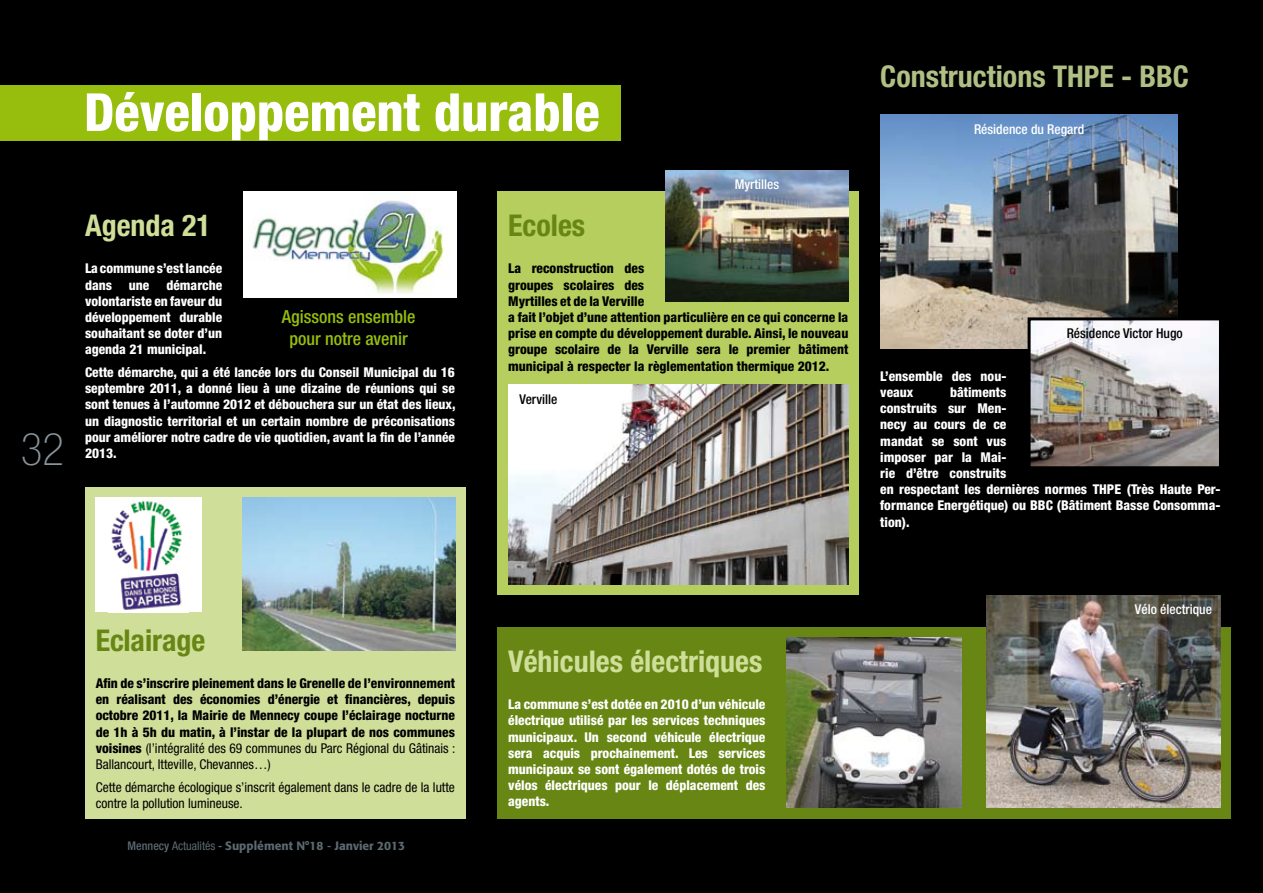
<style>
.page{position:relative;width:1263px;height:893px;background:#000}
.page>*{position:absolute;margin:0;border:0;box-sizing:border-box;transform-origin:0 0}
.t1{font:800 condensed 52.5px "Helvetica Neue";color:#fff}
.t2{font:100 condensed 45px "Helvetica Neue";color:#89959c}
.t3{font:700 condensed 30px "Helvetica Neue";color:#cfdf99}
.t4{font:700 condensed 30px "Helvetica Neue";color:#b0bf84}
.t5{font:700 condensed 30px "Helvetica Neue";color:#678613}
.t6{font:500 condensed 18px/21.6px "Helvetica Neue";color:#97be0d;text-align:center}
.t7{font:800 condensed 13.5px/16.2px "Helvetica Neue";color:#fff}
.t8{font:800 condensed 13.5px/16.2px "Helvetica Neue";color:#000;text-align:justify}
.t9{font:condensed 13.5px/16.2px "Helvetica Neue";color:#000}
.t10{font:500 condensed 13.5px "Helvetica Neue";color:#fff}
.t11{font:500 condensed 13.5px "Helvetica Neue";color:#000}
.t12{font:500 12px "Formata";color:#5c6970}
.s1{font-weight:400}
.s2{font-family:"Helvetica Neue";font-stretch:condensed}
.s3{font-family:"Helvetica Neue";font-weight:400;font-stretch:condensed}
</style>
<div class="page">
<div style="left:85px;top:487px;width:381px;height:332px;background:#cfdf99"></div>
<div style="left:497px;top:191px;width:362px;height:404px;background:#b5ce5e"></div>
<div style="left:497px;top:627px;width:734px;height:192px;background:#678613"></div>
<div style="left:0;top:85px;width:621px;height:55px;background:#97be0d"></div>
<img style="left:508px;top:385px;width:340px;height:200px">
<img style="left:880px;top:115px;width:298px;height:234px">
<img style="left:665px;top:170px;width:183px;height:132px">
<img style="left:986px;top:595px;width:234px;height:213px">
<img style="left:787px;top:638px;width:174px;height:170px">
<img style="left:242px;top:497px;width:213px;height:154px">
<img style="left:243px;top:191px;width:213px;height:107px">
<div style="left:96px;top:497px;width:106px;height:115px;background:#fff"></div>
<img style="left:111px;top:501px;width:71px;height:109px">
<img style="left:1031px;top:321px;width:187px;height:144px">
<div style="left:1027px;top:317px;width:195px;height:152px;border:3px solid #000"></div>
<h2 class="t2" style="left:21px;top:424px;width:45px">32</h2>
<h1 class="t1" style="left:84px;top:80px;width:517px">Développement durable</h1>
<p class="t10" style="left:735px;top:176px;width:46px">Myrtilles</p>
<h3 class="t3" style="left:85px;top:207px;width:127px">Agenda 21</h3>
<p class="t7" style="left:85px;top:260px;width:139px">La commune s’est lancée dans</p>
<p class="t7" style="left:85px;top:276px;width:139px;text-align:justify;text-indent:81px">démarche volontariste en faveur du développement durable souhaitant se doter d’un agenda 21 municipal.</p>
<p class="t7" style="left:85px;top:364px;width:372px;text-align:justify">Cette démarche, qui a été lancée lors du Conseil Municipal du 16 septembre 2011, a donné lieu à une dizaine de réunions qui se sont tenues à l’automne 2012 et débouchera sur un état des lieux, un diagnostic territorial et un certain nombre de préconisations pour améliorer notre cadre de vie quotidien, avant la fin de l’année 2013.</p>
<p class="t7" style="left:129px;top:276px;width:22px">une</p>
<h3 class="t6" style="left:282px;top:306px;width:135px">Agissons ensemble pour notre avenir</h3>
<h3 class="t5" style="left:508px;top:207px;width:79px">Ecoles</h3>
<p class="t8" style="left:508px;top:260px;width:342px;text-align:left">La reconstruction des<br>groupes scolaires des<br>Myrtilles et de la Verville<br>a fait l’objet d’une attention particulière en ce qui concerne la prise en compte du développement durable. Ainsi, le nouveau groupe scolaire de la Verville sera le premier bâtiment municipal à respecter la règlementation thermique 2012.</p>
<p class="t11" style="left:519px;top:391px;width:39px">Verville</p>
<h3 class="t5" style="left:96px;top:622px;width:111px">Eclairage</h3>
<p class="t8" style="left:96px;top:675px;width:361px">Afin de s’inscrire pleinement dans le Grenelle de l’environnement en réalisant des économies d’énergie et financières, depuis octobre 2011, la Mairie de Mennecy coupe l’éclairage nocturne de 1h à 5h du matin, à l’instar de la plupart de nos communes voisines <span class="s1">(l’intégralité des 69 communes du Parc Régional du Gâtinais :<br>Ballancourt, Itteville, Chevannes…)</span></p>
<p class="t9" style="left:96px;top:779px;width:361px">Cette démarche écologique s’inscrit également dans le cadre de la lutte contre la pollution lumineuse.</p>
<p class="t12" style="left:128px;top:839px;width:279px"><span class="s2">Mennecy</span> <span class="s3">Actualités</span> <span class="s2">-</span> Supplément N°18 <span class="s2">-</span> Janvier 2013</p>
<h3 class="t3" style="left:508px;top:643px;width:256px">Véhicules électriques</h3>
<p class="t7" style="left:508px;top:696px;width:259px;text-align:justify">La commune s’est dotée en 2010 d’un véhicule électrique utilisé par les services techniques municipaux. Un second véhicule électrique sera acquis prochainement. Les services municipaux se sont également dotés de trois vélos électriques pour le déplacement des agents.</p>
<h3 class="t4" style="left:880px;top:58px;width:310px">Constructions THPE - BBC</h3>
<p class="t10" style="left:974px;top:121px;width:112px">Résidence du Regard</p>
<p class="t11" style="left:1067px;top:325px;width:118px">Résidence Victor Hugo</p>
<p class="t7" style="left:880px;top:368px;width:128px">L’ensemble des nou&shy;veaux</p>
<p class="t7" style="left:880px;top:384px;width:342px;text-indent:70px">bâtiments<br>construits sur Men-<br>necy au cours de ce<br>mandat se sont vus<br>imposer par la Mai-<br>rie d’être construits<br>en respectant les dernières normes THPE (Très Haute Per&shy;formance Energétique) ou BBC (Bâtiment Basse Consomma&shy;tion).</p>
<p class="t10" style="left:1135px;top:602px;width:78px">Vélo électrique</p>
</div>
